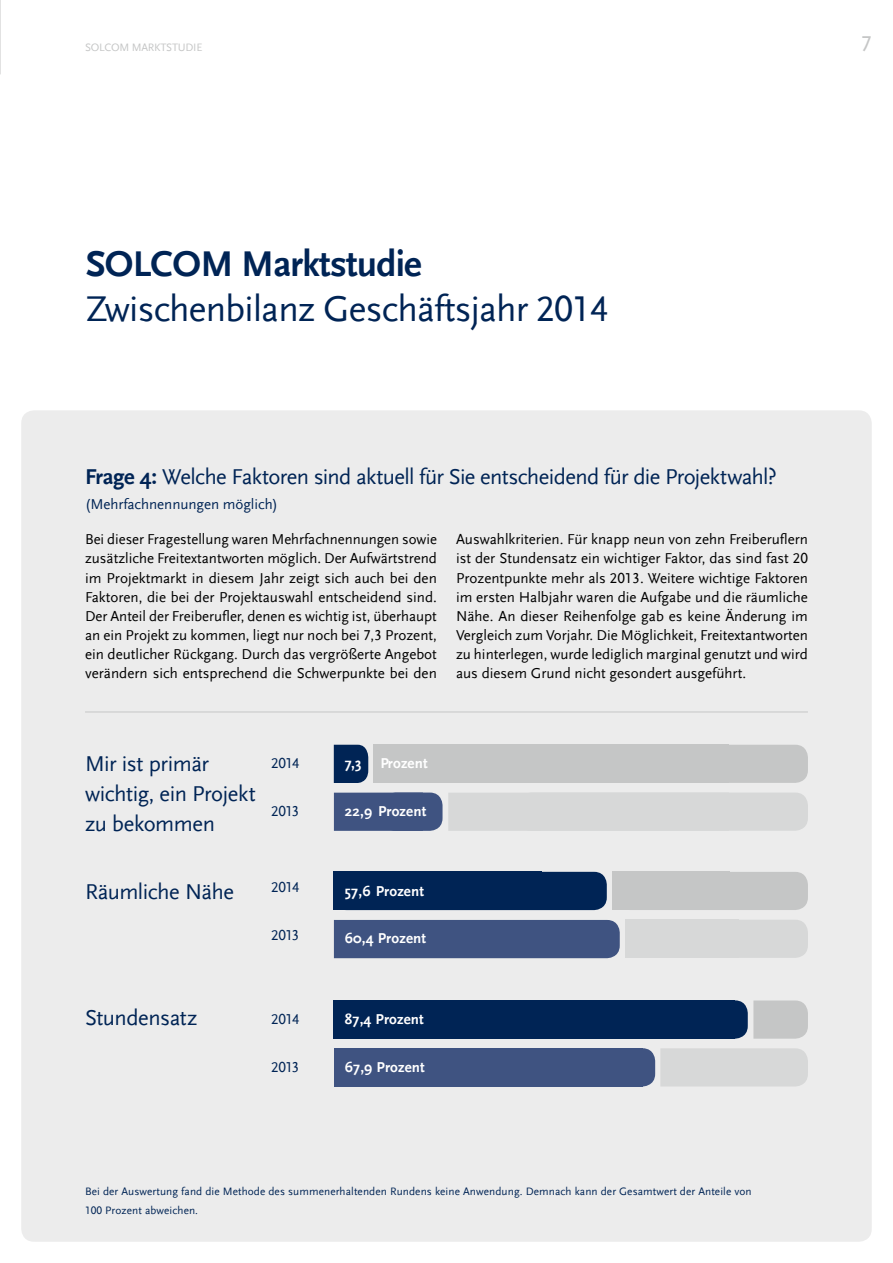
<style>
.page{position:relative;width:893px;height:1263px;background:#fff}
.page>*{position:absolute;margin:0;border:0;box-sizing:border-box;transform-origin:0 0}
.t1{font:37.5px "Scala Sans LF";letter-spacing:-.02em;color:#002455}
.t2{font:700 37.5px "Scala Sans";letter-spacing:-.02em;color:#002455}
.t3{font:22.5px/30px "Scala Sans LF";letter-spacing:-.025em;color:#002455}
.t4{font:22.5px "Scala Sans LF";color:#c5c6c6}
.t5{font:15px/19.2px "Scala Sans LF";color:#000;text-align:justify}
.t6{font:700 15px "Scala Sans";letter-spacing:.01em;color:#fff}
.t7{font:15px "Scala Sans LF";letter-spacing:-.005em;color:#002455}
.t8{font:11.25px/19.2px "Scala Sans LF";letter-spacing:.01em;color:#002455}
.t9{font:11.25px "Scala Sans LF";letter-spacing:-.02em;color:#c5c6c6}
.s1{font-family:"Scala Sans";font-weight:700}
</style>
<div class="page">
<div style="left:21px;top:410px;width:851px;height:832px;background:#ececec;border-radius:13px"></div>
<hr style="left:0;top:0;width:1px;height:74px;background:#c5c6c6">
<hr style="left:85px;top:712px;width:723px;height:1px;background:#c5c6c6">
<div style="left:561px;top:745px;width:247px;height:38px;background:#c5c6c6;border-radius:13px"></div>
<div style="left:374px;top:745px;width:355px;height:38px;background:#c5c6c6"></div>
<svg style="left:334px;top:745px;width:34px;height:38px"></svg>
<svg style="left:753px;top:1000px;width:55px;height:39px;background:#c7c8c8"></svg>
<div style="left:334px;top:1000px;width:401px;height:39px;background:#002455"></div>
<div style="left:719px;top:1000px;width:29px;height:39px;background:#002455;border-radius:13px"></div>
<div style="left:617px;top:872px;width:191px;height:38px;background:#c5c6c6;border-radius:13px"></div>
<div style="left:612px;top:872px;width:118px;height:38px;background:#c5c6c6"></div>
<div style="left:518px;top:792px;width:290px;height:39px;background:#d7d8d8;border-radius:13px"></div>
<div style="left:448px;top:792px;width:281px;height:39px;background:#d7d8d8"></div>
<div style="left:334px;top:792px;width:89px;height:39px;background:#3f5381"></div>
<div style="left:383px;top:792px;width:60px;height:39px;background:#3f5381;border-radius:13px"></div>
<div style="left:654px;top:920px;width:154px;height:38px;background:#d7d8d8;border-radius:13px"></div>
<div style="left:625px;top:920px;width:113px;height:38px;background:#d7d8d8"></div>
<div style="left:334px;top:920px;width:286px;height:38px;background:#3f5381"></div>
<div style="left:660px;top:1048px;width:148px;height:38px;background:#d7d8d8"></div>
<div style="left:334px;top:1048px;width:308px;height:38px;background:#3f5381"></div>
<div style="left:626px;top:1048px;width:29px;height:38px;background:#3f5381;border-radius:13px"></div>
<div style="left:334px;top:872px;width:273px;height:38px;background:#002455;border-radius:13px"></div>
<div style="left:334px;top:872px;width:208px;height:38px;background:#002455"></div>
<p class="t9" style="left:85px;top:41px;width:119px">SOLCOM MARKTSTUDIE</p>
<h2 class="t4" style="left:860px;top:31px;width:13px">7</h2>
<h1 class="t2" style="left:86px;top:242px;width:338px">SOLCOM Marktstudie</h1>
<h1 class="t1" style="left:86px;top:288px;width:525px">Zwischenbilanz Geschäftsjahr 2014</h1>
<h2 class="t3" style="left:85px;top:462px;width:693px"><span class="s1">Frage 4:</span> Welche Faktoren sind aktuell für Sie entscheidend für die Projektwahl?</h2>
<p class="t7" style="left:85px;top:496px;width:195px">(Mehrfachnennungen möglich)</p>
<p class="t5" style="left:85px;top:530px;width:353px">Bei dieser Fragestellung waren Mehrfachnennungen sowie zusätzliche Freitextantworten möglich. Der Aufwärtstrend im Projektmarkt in diesem Jahr zeigt sich auch bei den Faktoren, die bei der Projektauswahl entscheidend sind.<br>Der Anteil der Freiberufler, denen es wichtig ist, überhaupt an ein Projekt zu kommen, liegt nur noch bei 7,3 Prozent, ein deutlicher Rückgang. Durch das vergrößerte Angebot verändern sich entsprechend die Schwerpunkte bei den</p>
<p class="t5" style="left:456px;top:530px;width:353px">Auswahlkriterien. Für knapp neun von zehn Freiberuflern ist der Stundensatz ein wichtiger Faktor, das sind fast 20<br>Prozentpunkte mehr als 2013. Weitere wichtige Faktoren im ersten Halbjahr waren die Aufgabe und die räumliche Nähe. An dieser Reihenfolge gab es keine Änderung im Vergleich zum Vorjahr. Die Möglichkeit, Freitextantworten zu hinterlegen, wurde lediglich marginal genutzt und wird aus diesem Grund nicht gesondert ausgeführt.</p>
<h2 class="t3" style="left:85px;top:749px;width:172px">Mir ist primär wichtig, ein Projekt zu bekommen</h2>
<p class="t7" style="left:271px;top:755px;width:30px">2014</p>
<p class="t6" style="left:345px;top:755px;width:18px">7,3</p>
<p class="t6" style="left:381px;top:755px;width:49px">Prozent</p>
<p class="t7" style="left:271px;top:803px;width:30px">2013</p>
<p class="t6" style="left:345px;top:803px;width:83px">22,9 Prozent</p>
<h2 class="t3" style="left:85px;top:877px;width:150px">Räumliche Nähe</h2>
<p class="t7" style="left:271px;top:879px;width:30px">2014</p>
<p class="t6" style="left:345px;top:882px;width:81px">57,6 Prozent</p>
<p class="t7" style="left:271px;top:927px;width:30px">2013</p>
<p class="t6" style="left:345px;top:930px;width:83px">60,4 Prozent</p>
<h2 class="t3" style="left:85px;top:1003px;width:114px">Stundensatz</h2>
<p class="t6" style="left:345px;top:1011px;width:80px">87,4 Prozent</p>
<p class="t7" style="left:271px;top:1011px;width:30px">2014</p>
<p class="t7" style="left:271px;top:1059px;width:30px">2013</p>
<p class="t6" style="left:345px;top:1059px;width:81px">67,9 Prozent</p>
<p class="t8" style="left:85px;top:1182px;width:668px">Bei der Auswertung fand die Methode des summenerhaltenden Rundens keine Anwendung. Demnach kann der Gesamtwert der Anteile von<br>100 Prozent abweichen.</p>
</div>
